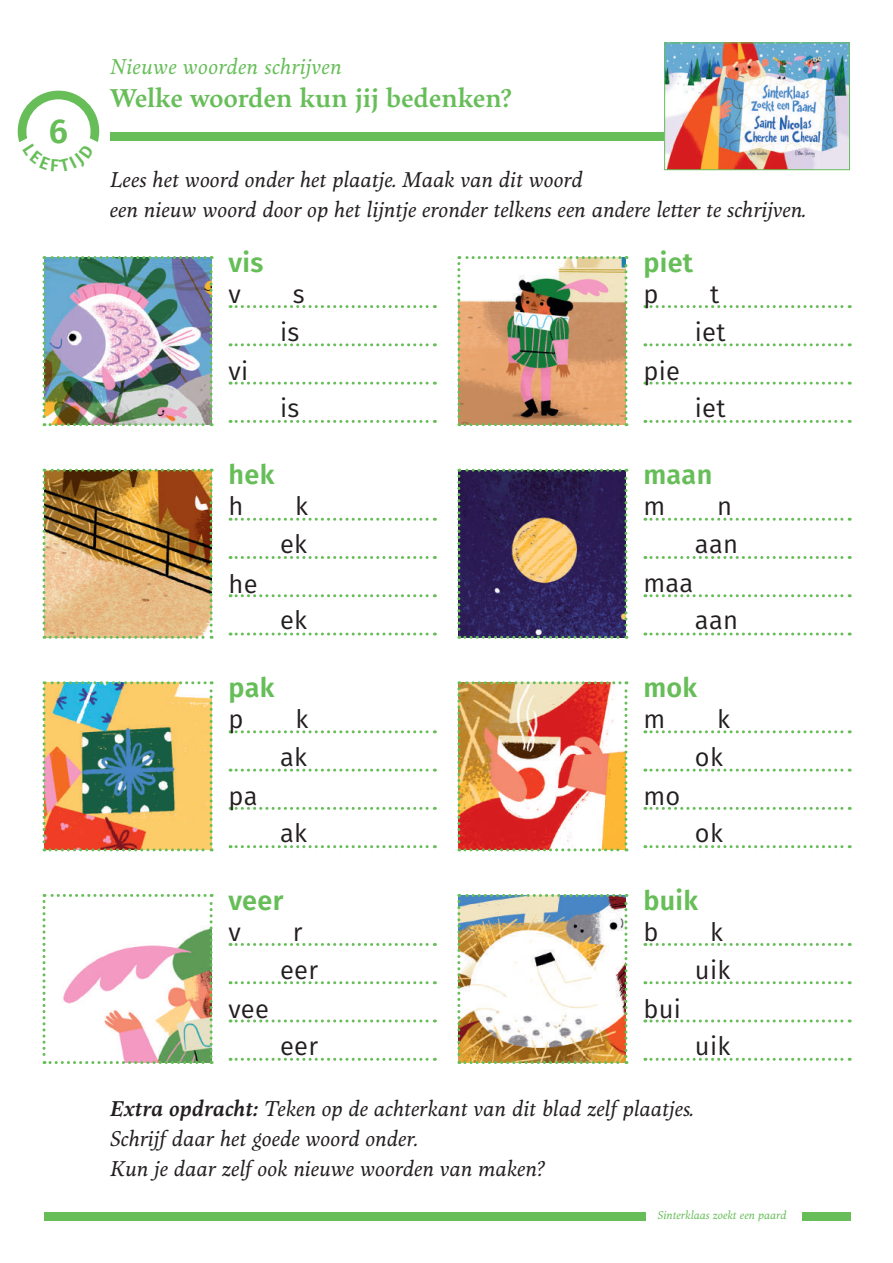
<style>
.page{position:relative;width:893px;height:1263px;background:#fff}
.page>*{position:absolute;margin:0;border:0;box-sizing:border-box;transform-origin:0 0}
.t1{font:600 34.5px "Fira Sans";color:#67be59}
.t2{font:600 27px "Fira Sans";letter-spacing:.01em;color:#67be59}
.t3{font:600 27px "Maecenas";color:#67be59}
.t4{font:25.5px "Fira Sans";letter-spacing:.01em;color:#231f20}
.t5{font:italic 22.5px/30px "Maecenas";color:#231f20}
.t6{font:italic 22.5px "Maecenas";letter-spacing:.01em;color:#67be59}
.t7{font:italic 12px "Maecenas";color:#67be59}
.s1{font-weight:600}
</style>
<div class="page">
<div style="left:110px;top:133px;width:673px;height:8px;background:#67be59"></div>
<img style="left:666px;top:45px;width:182px;height:123px">
<div style="left:664px;top:43px;width:186px;height:127px;border:1px solid #67be59"></div>
<div style="left:802px;top:1213px;width:49px;height:8px;background:#67be59"></div>
<div style="left:44px;top:1213px;width:601px;height:8px;background:#67be59"></div>
<img style="left:43px;top:256px;width:170px;height:170px">
<img style="left:43px;top:469px;width:170px;height:170px">
<svg style="left:43px;top:681px;width:170px;height:170px;background:#b0a071"></svg>
<svg style="left:43px;top:894px;width:170px;height:170px"></svg>
<svg style="left:457px;top:256px;width:170px;height:170px;background:#c6a583"></svg>
<svg style="left:457px;top:469px;width:170px;height:170px;background:#483a5d"></svg>
<svg style="left:457px;top:681px;width:170px;height:170px"></svg>
<img style="left:457px;top:894px;width:170px;height:170px">
<svg style="left:230px;top:420px;width:205px;height:3px"></svg>
<svg style="left:230px;top:632px;width:205px;height:3px"></svg>
<svg style="left:230px;top:845px;width:205px;height:3px"></svg>
<svg style="left:230px;top:1058px;width:205px;height:3px"></svg>
<svg style="left:645px;top:420px;width:205px;height:3px"></svg>
<svg style="left:645px;top:632px;width:205px;height:3px"></svg>
<svg style="left:645px;top:845px;width:205px;height:3px"></svg>
<svg style="left:645px;top:1058px;width:205px;height:3px"></svg>
<svg style="left:230px;top:382px;width:205px;height:3px"></svg>
<svg style="left:230px;top:594px;width:205px;height:3px"></svg>
<svg style="left:230px;top:807px;width:205px;height:3px"></svg>
<svg style="left:230px;top:1019px;width:205px;height:3px"></svg>
<svg style="left:645px;top:382px;width:205px;height:3px"></svg>
<svg style="left:645px;top:594px;width:205px;height:3px"></svg>
<svg style="left:645px;top:807px;width:205px;height:3px"></svg>
<svg style="left:645px;top:1019px;width:205px;height:3px"></svg>
<svg style="left:230px;top:343px;width:205px;height:3px"></svg>
<svg style="left:230px;top:556px;width:205px;height:3px"></svg>
<svg style="left:230px;top:769px;width:205px;height:3px"></svg>
<svg style="left:230px;top:981px;width:205px;height:3px"></svg>
<svg style="left:645px;top:343px;width:205px;height:3px"></svg>
<svg style="left:645px;top:556px;width:205px;height:3px"></svg>
<svg style="left:645px;top:769px;width:205px;height:3px"></svg>
<svg style="left:645px;top:981px;width:205px;height:3px"></svg>
<svg style="left:230px;top:305px;width:205px;height:3px"></svg>
<svg style="left:230px;top:518px;width:205px;height:3px"></svg>
<svg style="left:230px;top:730px;width:205px;height:3px"></svg>
<svg style="left:230px;top:943px;width:205px;height:3px"></svg>
<svg style="left:645px;top:305px;width:205px;height:3px"></svg>
<svg style="left:645px;top:518px;width:205px;height:3px"></svg>
<svg style="left:645px;top:730px;width:205px;height:3px"></svg>
<svg style="left:645px;top:943px;width:205px;height:3px"></svg>
<svg style="left:18px;top:91px;width:81px;height:52px"></svg>
<h1 class="t1" style="left:49px;top:107px;width:21px">6</h1>
<p class="t6" style="left:110px;top:50px;width:233px">Nieuwe woorden schrijven</p>
<p class="t3" style="left:110px;top:77px;width:403px">Welke woorden kun jij bedenken?</p>
<p class="t5" style="left:110px;top:163px;width:698px">Lees het woord onder het plaatje. Maak van dit woord<br>een nieuw woord door op het lijntje eronder telkens een andere letter te schrijven.</p>
<p class="t2" style="left:229px;top:243px;width:36px">vis</p>
<p class="t2" style="left:643px;top:243px;width:51px">piet</p>
<p class="t4" style="left:229px;top:276px;width:14px">v</p>
<p class="t4" style="left:293px;top:276px;width:13px">s</p>
<p class="t4" style="left:643px;top:276px;width:17px">p</p>
<p class="t4" style="left:710px;top:276px;width:11px">t</p>
<p class="t4" style="left:280px;top:314px;width:21px">is</p>
<p class="t4" style="left:695px;top:314px;width:32px">iet</p>
<p class="t4" style="left:229px;top:353px;width:21px">vi</p>
<p class="t4" style="left:643px;top:353px;width:38px">pie</p>
<p class="t4" style="left:280px;top:390px;width:21px">is</p>
<p class="t4" style="left:695px;top:390px;width:32px">iet</p>
<p class="t2" style="left:229px;top:456px;width:47px">hek</p>
<p class="t2" style="left:643px;top:456px;width:70px">maan</p>
<p class="t4" style="left:229px;top:489px;width:16px">h</p>
<p class="t4" style="left:295px;top:489px;width:14px">k</p>
<p class="t4" style="left:643px;top:489px;width:23px">m</p>
<p class="t4" style="left:717px;top:489px;width:16px">n</p>
<p class="t4" style="left:280px;top:527px;width:29px">ek</p>
<p class="t4" style="left:695px;top:527px;width:45px">aan</p>
<p class="t4" style="left:229px;top:566px;width:31px">he</p>
<p class="t4" style="left:643px;top:566px;width:51px">maa</p>
<p class="t4" style="left:280px;top:603px;width:29px">ek</p>
<p class="t4" style="left:695px;top:603px;width:45px">aan</p>
<p class="t2" style="left:229px;top:669px;width:48px">pak</p>
<p class="t2" style="left:643px;top:669px;width:55px">mok</p>
<p class="t4" style="left:229px;top:701px;width:17px">p</p>
<p class="t4" style="left:295px;top:701px;width:14px">k</p>
<p class="t4" style="left:643px;top:701px;width:23px">m</p>
<p class="t4" style="left:717px;top:701px;width:14px">k</p>
<p class="t4" style="left:280px;top:739px;width:28px">ak</p>
<p class="t4" style="left:695px;top:739px;width:29px">ok</p>
<p class="t4" style="left:229px;top:778px;width:31px">pa</p>
<p class="t4" style="left:643px;top:778px;width:38px">mo</p>
<p class="t4" style="left:280px;top:815px;width:28px">ak</p>
<p class="t4" style="left:695px;top:815px;width:29px">ok</p>
<p class="t2" style="left:229px;top:881px;width:56px">veer</p>
<p class="t2" style="left:643px;top:881px;width:56px">buik</p>
<p class="t4" style="left:229px;top:914px;width:14px">v</p>
<p class="t4" style="left:293px;top:914px;width:11px">r</p>
<p class="t4" style="left:643px;top:914px;width:17px">b</p>
<p class="t4" style="left:710px;top:914px;width:14px">k</p>
<p class="t4" style="left:280px;top:952px;width:40px">eer</p>
<p class="t4" style="left:695px;top:952px;width:37px">uik</p>
<p class="t4" style="left:229px;top:991px;width:42px">vee</p>
<p class="t4" style="left:643px;top:991px;width:39px">bui</p>
<p class="t4" style="left:280px;top:1028px;width:40px">eer</p>
<p class="t4" style="left:695px;top:1028px;width:37px">uik</p>
<p class="t5" style="left:110px;top:1092px;width:585px"><span class="s1">Extra opdracht:</span> Teken op de achterkant van dit blad zelf plaatjes.<br>Schrijf daar het goede woord onder.<br>Kun je daar zelf ook nieuwe woorden van maken?</p>
<p class="t7" style="left:658px;top:1206px;width:130px">Sinterklaas zoekt een paard</p>
</div>
